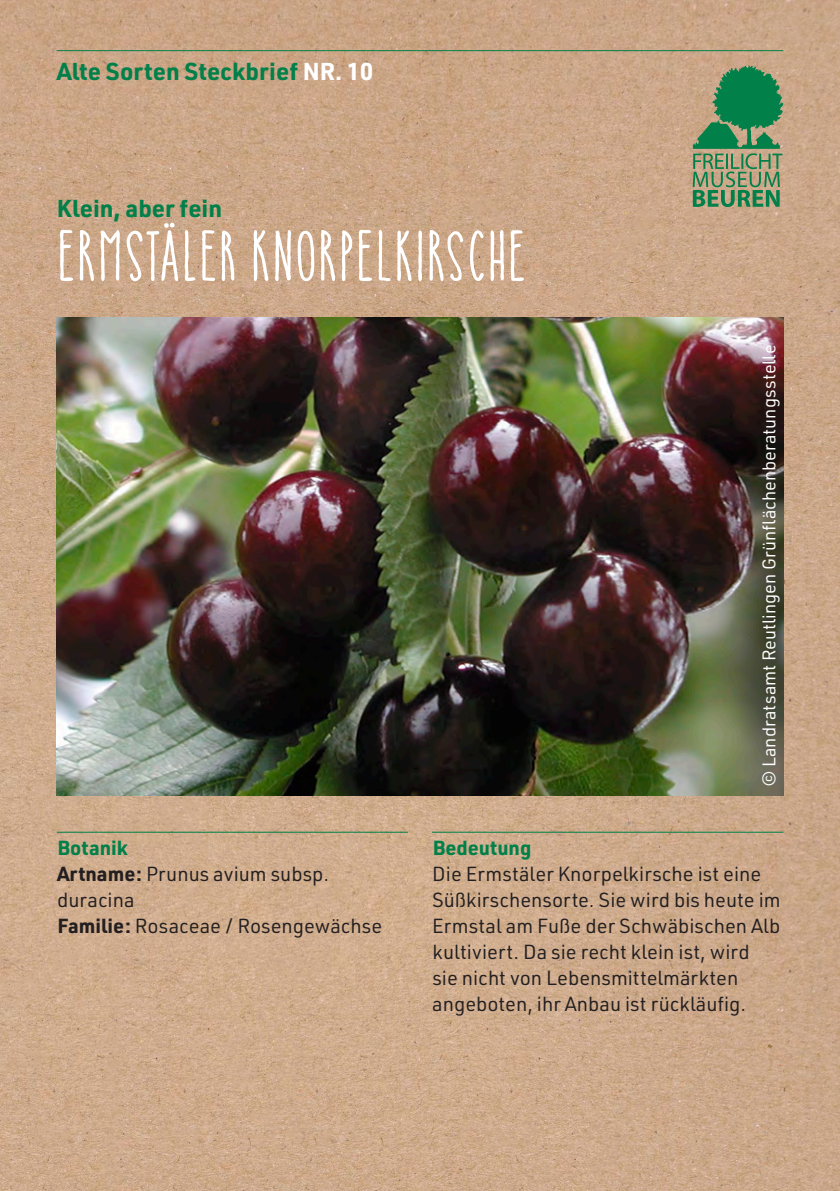
<style>
.page{position:relative;width:840px;height:1191px;background:#fff}
.page>*{position:absolute;margin:0;border:0;box-sizing:border-box;transform-origin:0 0}
.t1{font:700 66px "Catalina Anacapa Sans";color:#fff}
.t2{font:700 24px "URWDIN";color:#018049}
.t3{font:20px/26px "URWDIN";color:#231f20}
.t4{font:700 20px "URWDIN";color:#018049}
.t5{font:18px "URWDIN";color:#fff}
.s1{color:#fff}
.s2{font-weight:700}
</style>
<div class="page">
<img style="left:0;top:0;width:839px;height:1191px">
<svg style="left:692px;top:65px;width:90px;height:142px;background:#6a946a"></svg>
<img style="left:57px;top:318px;width:725px;height:477px">
<hr style="left:57px;top:50px;width:725px;height:1px;background:#018049">
<hr style="left:57px;top:831px;width:351px;height:1px;background:#018049">
<hr style="left:432px;top:831px;width:350px;height:1px;background:#018049">
<p class="t2" style="left:57px;top:54px;width:317px">Alte Sorten Steckbrief <span class="s1">NR. 10</span></p>
<p class="t2" style="left:57px;top:192px;width:167px">Klein, aber fein</p>
<p class="t1" style="left:57px;top:216px;width:471px">ERMSTÄLER KNORPELKIRSCHE</p>
<p class="t5" style="left:756px;top:786px;width:443px;rotate:-90deg">© Landratsamt Reutlingen Grünflächenberatungsstelle</p>
<p class="t4" style="left:57px;top:834px;width:72px">Botanik</p>
<p class="t3" style="left:57px;top:860px;width:273px"><span class="s2">Artname:</span> Prunus avium subsp.</p>
<p class="t3" style="left:57px;top:886px;width:79px">duracina</p>
<p class="t3" style="left:57px;top:912px;width:326px"><span class="s2">Familie:</span> Rosaceae / Rosengewächse</p>
<p class="t4" style="left:432px;top:834px;width:100px">Bedeutung</p>
<p class="t3" style="left:432px;top:860px;width:350px">Die Ermstäler Knorpelkirsche ist eine Süßkirschensorte. Sie wird bis heute im Ermstal am Fuße der Schwäbischen Alb kultiviert. Da sie recht klein ist, wird</p>
<p class="t3" style="left:432px;top:964px;width:315px">sie nicht von Lebensmittelmärkten angeboten, ihr Anbau ist rückläufig.</p>
</div>
